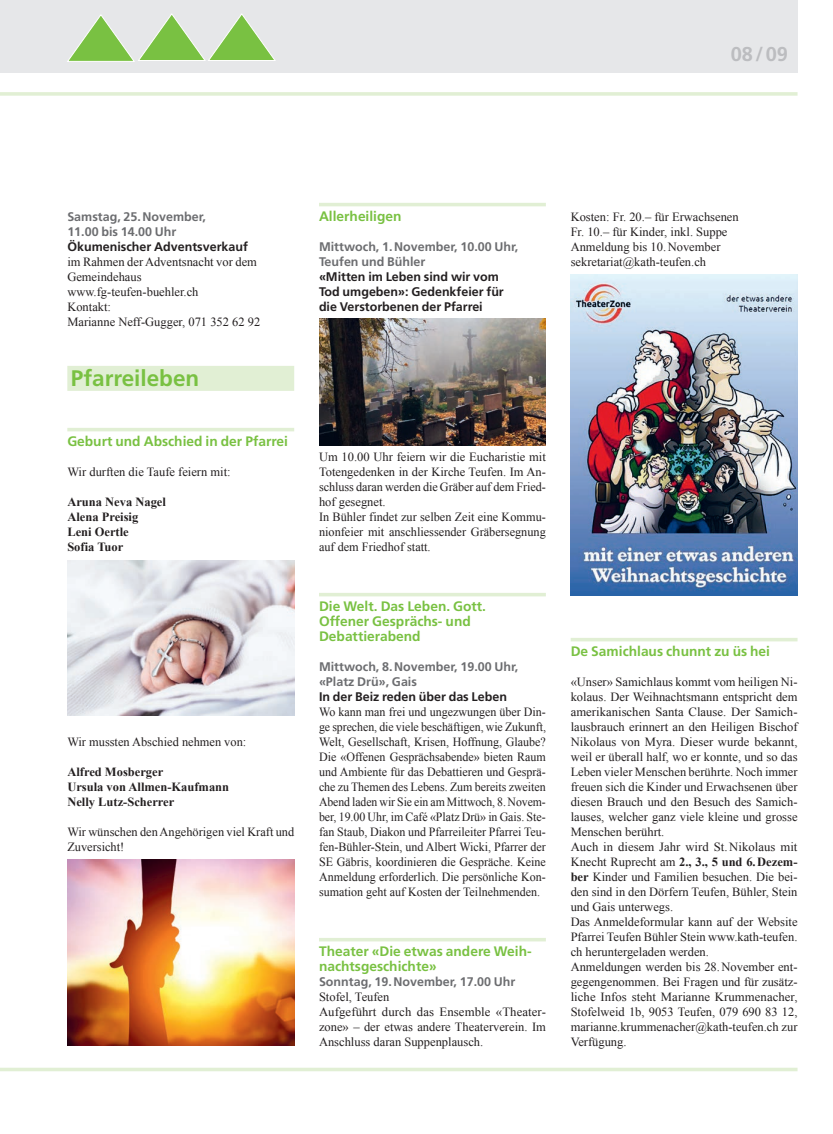
<style>
.page{position:relative;width:833px;height:1134px;background:#fff}
.page>*{position:absolute;margin:0;border:0;box-sizing:border-box;transform-origin:0 0}
.t1{font:700 22.5px "Frutiger LT Std";color:#79c142}
.t2{font:700 20px "Frutiger LT Std";color:#bcbdc0}
.t3{font:700 13.75px/15px "Frutiger LT Std";color:#79c142}
.t4{font:12.5px/15px "Times New Roman";color:#231f20}
.t5{font:12.5px/15px "Times New Roman";color:#231f20;text-align:justify;scale:.96 1}
.t6{font:700 12.5px/15px "Frutiger LT Std";color:#6c6d70}
.t7{font:700 12.5px/15px "Frutiger LT Std";color:#231f20}
.t8{font:700 12.5px/15px "Times New Roman";color:#231f20}
.s1{font-weight:700}
</style>
<div class="page">
<div style="left:0;top:0;width:797px;height:73px;background:#e6e7e9"></div>
<hr style="left:0;top:92px;width:797px;height:4px;background:#e1efd4">
<svg style="left:67px;top:14px;width:208px;height:48px"></svg>
<hr style="left:0;top:1068px;width:797px;height:3px;background:#e1efd4">
<div style="left:67px;top:366px;width:227px;height:25px;background:#e1efd4"></div>
<hr style="left:67px;top:428px;width:227px;height:3px;background:#e1efd4">
<img style="left:67px;top:560px;width:227px;height:156px">
<img style="left:67px;top:859px;width:227px;height:187px">
<hr style="left:319px;top:203px;width:227px;height:3px;background:#e1efd4">
<hr style="left:319px;top:593px;width:227px;height:3px;background:#e1efd4">
<hr style="left:319px;top:938px;width:227px;height:3px;background:#e1efd4">
<img style="left:319px;top:319px;width:227px;height:127px">
<hr style="left:570px;top:638px;width:227px;height:3px;background:#e1efd4">
<img style="left:570px;top:274px;width:227px;height:321px">
<h2 class="t2" style="left:730px;top:42px;width:59px">08/09</h2>
<p class="t6" style="left:67px;top:209px;width:140px">Samstag, 25.November,<br>11.00 bis 14.00 Uhr</p>
<p class="t7" style="left:67px;top:239px;width:182px">Ökumenischer Adventsverkauf</p>
<p class="t4" style="left:67px;top:254px;width:194px">im Rahmen der Adventsnacht vor dem<br>Gemeindehaus www.fg-teufen-buehler.ch<br>Kontakt:<br>Marianne Neff-Gugger, 071 352 62 92</p>
<h1 class="t1" style="left:71px;top:364px;width:130px">Pfarreileben</h1>
<p class="t3" style="left:67px;top:433px;width:222px">Geburt und Abschied in der Pfarrei</p>
<p class="t4" style="left:67px;top:464px;width:165px">Wir durften die Taufe feiern mit:</p>
<p class="t8" style="left:67px;top:494px;width:100px">Aruna Neva Nagel<br>Alena Preisig<br>Leni Oertle<br>Sofia Tuor</p>
<p class="t4" style="left:67px;top:734px;width:180px">Wir mussten Abschied nehmen von:</p>
<p class="t8" style="left:67px;top:764px;width:163px">Alfred Mosberger<br>Ursula von Allmen-Kaufmann<br>Nelly Lutz-Scherrer</p>
<p class="t4" style="left:67px;top:824px;width:228px">Wir wünschen den Angehörigen viel Kraft und<br>Zuversicht!</p>
<p class="t3" style="left:319px;top:208px;width:84px">Allerheiligen</p>
<p class="t6" style="left:319px;top:239px;width:201px">Mittwoch, 1.November, 10.00 Uhr,<br>Teufen und Bühler</p>
<p class="t7" style="left:319px;top:269px;width:186px">«Mitten im Leben sind wir vom<br>Tod umgeben»: Gedenkfeier für die Verstorbenen der Pfarrei</p>
<p class="t4" style="left:570px;top:209px;width:170px">Kosten: Fr. 20.– für Erwachsenen<br>Fr. 10.– für Kinder, inkl. Suppe<br>Anmeldung bis 10.November sekretariat@kath-teufen.ch</p>
<p class="t4" style="left:319px;top:449px;width:228px">Um 10.00 Uhr feiern wir die Eucharistie mit Totengedenken in der Kirche Teufen. Im An&shy;schluss daran werden die Gräber auf dem Fried&shy;hof gesegnet.<br>In Bühler findet zur selben Zeit eine Kommu&shy;nionfeier mit anschliessender Gräbersegnung auf dem Friedhof statt.</p>
<p class="t3" style="left:319px;top:598px;width:169px">Die Welt. Das Leben. Gott.<br>Offener Gesprächs- und<br>Debattierabend</p>
<p class="t6" style="left:319px;top:659px;width:201px">Mittwoch, 8.November, 19.00 Uhr, «Platz Drü», Gais</p>
<p class="t7" style="left:319px;top:689px;width:189px">In der Beiz reden über das Leben</p>
<p class="t5" style="left:319px;top:704px;width:238px">Wo kann man frei und ungezwungen über Din&shy;ge sprechen, die viele beschäftigen, wie Zukunft, Welt, Gesellschaft, Krisen, Hoffnung, Glaube?<br>Die «Offenen Gesprächsabende» bieten Raum und Ambiente für das Debattieren und Gesprä&shy;che zu Themen des Lebens. Zum bereits zweiten Abend laden wir Sie ein am Mittwoch, 8.Novem&shy;ber, 19.00 Uhr, im Café «Platz Drü» in Gais. Ste&shy;fan Staub, Diakon und Pfarreileiter Pfarrei Teu&shy;fen-Bühler-Stein, und Albert Wicki, Pfarrer der SE Gäbris, koordinieren die Gespräche. Keine Anmeldung erforderlich. Die persönliche Kon&shy;sumation geht auf Kosten der Teilnehmenden.</p>
<p class="t3" style="left:319px;top:943px;width:214px">Theater «Die etwas andere Weih&shy;nachtsgeschichte»</p>
<p class="t6" style="left:319px;top:974px;width:198px">Sonntag, 19.November, 17.00 Uhr</p>
<p class="t4" style="left:319px;top:989px;width:228px">Stofel, Teufen<br>Aufgeführt durch das Ensemble «Theater&shy;zone» – der etwas andere Theaterverein. Im Anschluss daran Suppenplausch.</p>
<p class="t3" style="left:570px;top:643px;width:201px">De Samichlaus chunnt zu üs hei</p>
<p class="t4" style="left:570px;top:674px;width:228px">«Unser» Samichlaus kommt vom heiligen Ni&shy;kolaus. Der Weihnachtsmann entspricht dem amerikanischen Santa Clause. Der Samich&shy;lausbrauch erinnert an den Heiligen Bischof Nikolaus von Myra. Dieser wurde bekannt, weil er überall half, wo er konnte, und so das Leben vieler Menschen berührte. Noch immer freuen sich die Kinder und Erwachsenen über diesen Brauch und den Besuch des Samich&shy;lauses, welcher ganz viele kleine und grosse Menschen berührt.<br>Auch in diesem Jahr wird St.Nikolaus mit Knecht Ruprecht am <span class="s1">2., 3., 5 und 6.Dezem&shy;ber</span> Kinder und Familien besuchen. Die bei&shy;den sind in den Dörfern Teufen, Bühler, Stein und Gais unterwegs.<br>Das Anmeldeformular kann auf der Website Pfarrei Teufen Bühler Stein www.kath-teufen. ch heruntergeladen werden.<br>Anmeldungen werden bis 28.November ent&shy;gegengenommen. Bei Fragen und für zusätz&shy;liche Infos steht Marianne Krummenacher, Stofelweid 1b, 9053 Teufen, 079 690 83 12, marianne.krummenacher@kath-teufen.ch zur Verfügung.</p>
</div>
